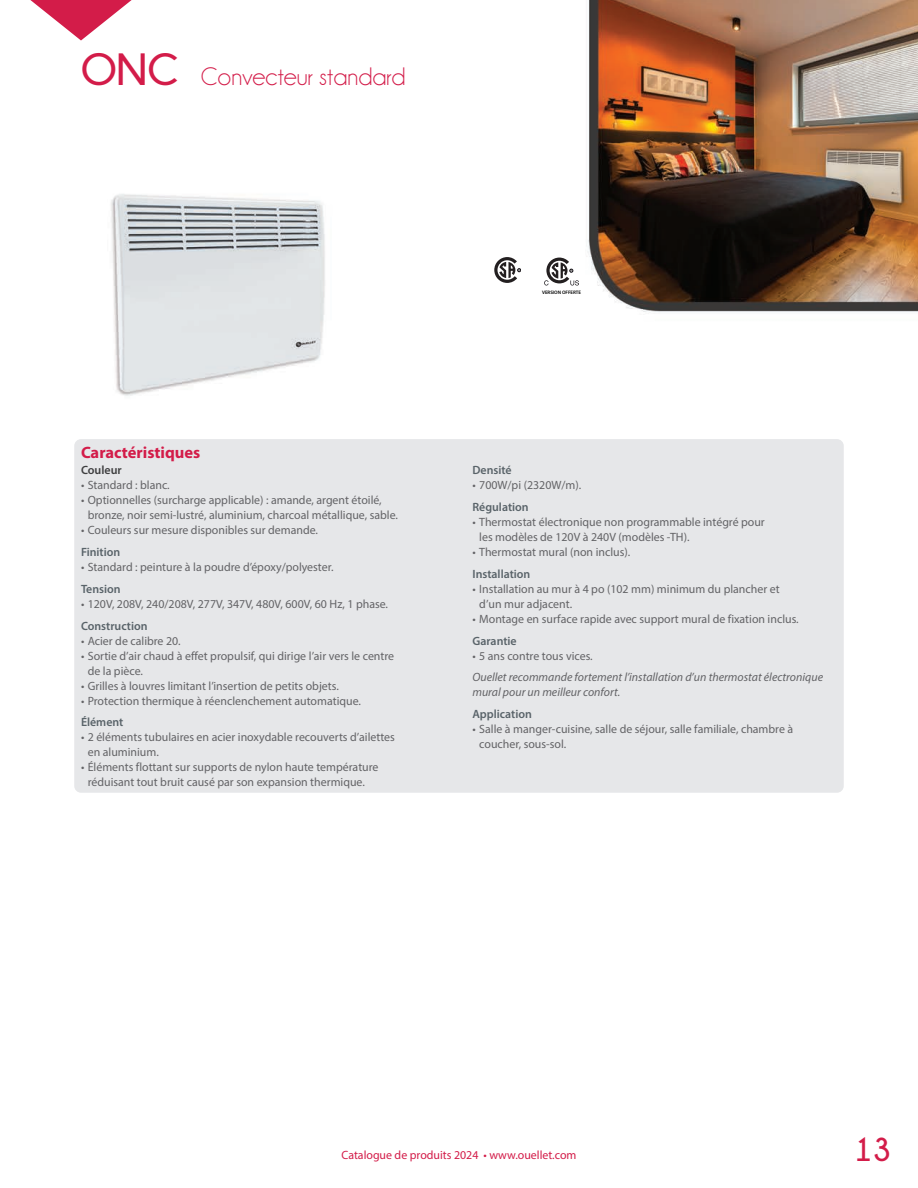
<style>
.page{position:relative;width:918px;height:1188px;background:#fff}
.page>*{position:absolute;margin:0;border:0;box-sizing:border-box;transform-origin:0 0}
.t1{font:700 45px "Champagne&Limousines";color:#d31c49}
.t2{font:700 33px "Champagne&Limousines";color:#d31c49}
.t3{font:25.5px "Champagne&Limousines";color:#d31c49}
.t4{font:700 16.5px "Myriad Pro";color:#d31c49}
.t5{font:12px/15px "Myriad Pro";color:#636366}
.t6{font:italic 12px/15px "Myriad Pro";color:#636366}
.t7{font:600 12px "Myriad Pro";color:#596369}
.t8{font:12px "Myriad Pro";color:#d31c49}
.t9{font:600 12px "Myriad Pro";color:#3e3e3f}
.t10{font:600 4.95px "Myriad Pro";color:#000}
</style>
<div class="page">
<img style="left:80px;top:0;width:838px;height:396px">
<div style="left:74px;top:439px;width:770px;height:354px;background:#e6e7e9;border-radius:7px"></div>
<svg style="left:30px;top:0;width:102px;height:40px"></svg>
<svg style="left:544px;top:258px;width:35px;height:27px"></svg>
<svg style="left:494px;top:257px;width:27px;height:26px"></svg>
<h1 class="t1" style="left:81px;top:45px;width:99px">ONC</h1>
<h3 class="t3" style="left:201px;top:64px;width:206px">Convecteur standard</h3>
<h3 class="t4" style="left:81px;top:443px;width:121px">Caractéristiques</h3>
<p class="t9" style="left:81px;top:463px;width:42px">Couleur</p>
<p class="t5" style="left:81px;top:478px;width:90px">• Standard : blanc.</p>
<p class="t5" style="left:88px;top:493px;width:312px;text-indent:-7px">• Optionnelles (surcharge applicable) : amande, argent étoilé, bronze, noir semi-lustré, aluminium, charcoal métallique, sable.</p>
<p class="t5" style="left:81px;top:523px;width:239px">• Couleurs sur mesure disponibles sur demande.</p>
<p class="t7" style="left:81px;top:545px;width:41px">Finition</p>
<p class="t5" style="left:81px;top:559px;width:254px">• Standard : peinture à la poudre d’époxy/polyester.</p>
<p class="t7" style="left:81px;top:581px;width:41px">Tension</p>
<p class="t5" style="left:81px;top:596px;width:309px">• 120V, 208V, 240/208V, 277V, 347V, 480V, 600V, 60 Hz, 1 phase.</p>
<p class="t7" style="left:81px;top:618px;width:68px">Construction</p>
<p class="t5" style="left:81px;top:633px;width:101px">• Acier de calibre 20.</p>
<p class="t5" style="left:88px;top:648px;width:308px;text-indent:-7px">• Sortie d’air chaud à effet propulsif, qui dirige l’air vers le centre de la pièce.</p>
<p class="t5" style="left:81px;top:678px;width:259px">• Grilles à louvres limitant l’insertion de petits objets.</p>
<p class="t5" style="left:81px;top:693px;width:281px">• Protection thermique à réenclenchement automatique.</p>
<p class="t7" style="left:81px;top:715px;width:44px">Élément</p>
<p class="t5" style="left:88px;top:730px;width:309px;text-indent:-7px">• 2 éléments tubulaires en acier inoxydable recouverts d’ailettes en aluminium.</p>
<p class="t5" style="left:81px;top:760px;width:299px;text-align:center">• Éléments flottant sur supports de nylon haute température réduisant tout bruit causé par son expansion thermique.</p>
<p class="t10" style="left:542px;top:289px;width:41px">VERSION OFFERTE</p>
<p class="t7" style="left:472px;top:463px;width:41px">Densité</p>
<p class="t5" style="left:473px;top:478px;width:110px">• 700W/pi (2320W/m).</p>
<p class="t7" style="left:473px;top:500px;width:58px">Régulation</p>
<p class="t5" style="left:479px;top:514px;width:287px;text-indent:-7px">• Thermostat électronique non programmable intégré pour les modèles de 120V à 240V (modèles -TH).</p>
<p class="t5" style="left:472px;top:544px;width:159px">• Thermostat mural (non inclus).</p>
<p class="t7" style="left:472px;top:566px;width:59px">Installation</p>
<p class="t5" style="left:479px;top:581px;width:302px;text-indent:-7px">• Installation au mur à 4 po (102 mm) minimum du plancher et d’un mur adjacent.</p>
<p class="t5" style="left:472px;top:611px;width:328px">• Montage en surface rapide avec support mural de fixation inclus.</p>
<p class="t7" style="left:472px;top:633px;width:46px">Garantie</p>
<p class="t5" style="left:472px;top:648px;width:122px">• 5 ans contre tous vices.</p>
<p class="t6" style="left:472px;top:670px;width:352px">Ouellet recommande fortement l’installation d’un thermostat électronique mural pour un meilleur confort.</p>
<p class="t7" style="left:472px;top:707px;width:61px">Application</p>
<p class="t5" style="left:479px;top:721px;width:316px;text-indent:-7px">• Salle à manger-cuisine, salle de séjour, salle familiale, chambre à coucher, sous-sol.</p>
<p class="t8" style="left:342px;top:1147px;width:236px">Catalogue de produits 2024 • www.ouellet.com</p>
<h2 class="t2" style="left:854px;top:1131px;width:38px">13</h2>
</div>
